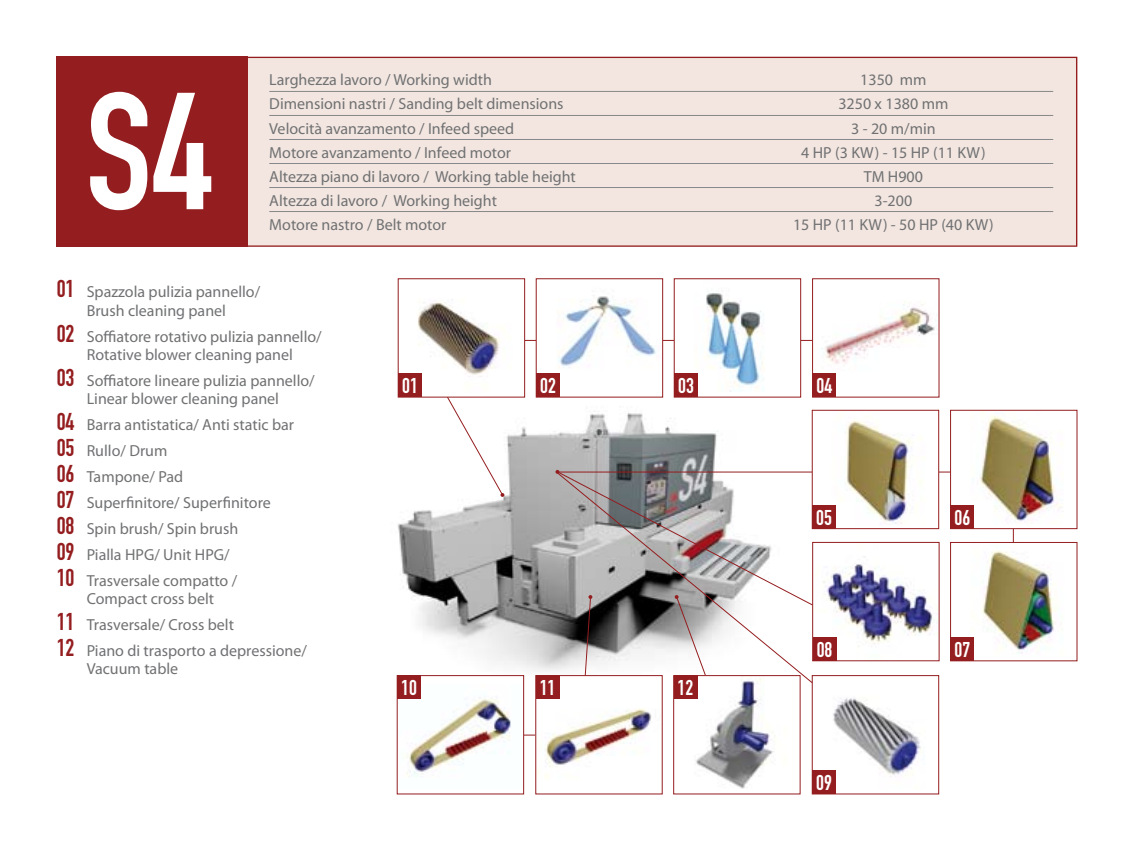
<style>
.page{position:relative;width:1134px;height:851px;background:#fff}
.page>*{position:absolute;margin:0;border:0;box-sizing:border-box;transform-origin:0 0}
.t1{font:163.4px "DIN Engschrift";color:#fff}
.t2{font:21.2px "DIN Engschrift";color:#fff}
.t3{font:16px/26px "Myriad Pro";color:#707173;text-align:center}
.t4{font:16px "Myriad";color:#707173}
.s1{font-family:"DIN Engschrift";font-size:24px;color:#941d1f}
</style>
<div class="page">
<div style="left:248px;top:57px;width:829px;height:188px;background:#f3e6e0"></div>
<div style="left:225px;top:57px;width:852px;height:190px;border:1px solid #941d1f"></div>
<div style="left:57px;top:57px;width:191px;height:190px;background:#941d1f"></div>
<hr style="left:508px;top:734px;width:43px;height:1px;background:#941d1f">
<hr style="left:525px;top:340px;width:396px;height:1px;background:#941d1f">
<img style="left:396px;top:384px;width:384px;height:323px">
<img style="left:418px;top:299px;width:105px;height:96px">
<div style="left:398px;top:278px;width:127px;height:119px;border:1px solid #941d1f"></div>
<div style="left:398px;top:373px;width:24px;height:24px;background:#941d1f"></div>
<div style="left:536px;top:279px;width:127px;height:118px;background:#fff"></div>
<img style="left:559px;top:296px;width:97px;height:72px">
<div style="left:536px;top:278px;width:127px;height:119px;border:1px solid #941d1f"></div>
<div style="left:536px;top:373px;width:24px;height:24px;background:#941d1f"></div>
<img style="left:676px;top:293px;width:123px;height:102px">
<div style="left:674px;top:278px;width:127px;height:119px;border:1px solid #941d1f"></div>
<div style="left:674px;top:373px;width:24px;height:24px;background:#941d1f"></div>
<div style="left:536px;top:675px;width:126px;height:118px;background:#fff"></div>
<img style="left:537px;top:686px;width:115px;height:92px">
<div style="left:536px;top:675px;width:23px;height:24px;background:#941d1f"></div>
<img style="left:675px;top:683px;width:105px;height:106px">
<div style="left:673px;top:675px;width:127px;height:119px;border:1px solid #941d1f"></div>
<div style="left:674px;top:675px;width:23px;height:24px;background:#941d1f"></div>
<img style="left:833px;top:698px;width:88px;height:79px">
<div style="left:812px;top:675px;width:127px;height:119px;border:1px solid #941d1f"></div>
<div style="left:812px;top:770px;width:24px;height:23px;background:#941d1f"></div>
<svg style="left:447px;top:396px;width:57px;height:101px"></svg>
<svg style="left:559px;top:676px;width:254px;height:7px"></svg>
<img style="left:814px;top:302px;width:121px;height:62px">
<div style="left:812px;top:278px;width:127px;height:119px;border:1px solid #941d1f"></div>
<div style="left:812px;top:373px;width:24px;height:24px;background:#941d1f"></div>
<div style="left:397px;top:675px;width:127px;height:118px;background:#fff"></div>
<img style="left:404px;top:697px;width:107px;height:80px">
<div style="left:397px;top:675px;width:127px;height:119px;border:1px solid #941d1f"></div>
<div style="left:397px;top:675px;width:24px;height:24px;background:#941d1f"></div>
<hr style="left:269px;top:91px;width:784px;height:1px;background:#878889">
<hr style="left:269px;top:115px;width:784px;height:1px;background:#878889">
<hr style="left:269px;top:139px;width:784px;height:1px;background:#878889">
<hr style="left:269px;top:163px;width:784px;height:1px;background:#878889">
<hr style="left:269px;top:187px;width:784px;height:1px;background:#878889">
<hr style="left:269px;top:211px;width:784px;height:1px;background:#878889">
<svg style="left:555px;top:470px;width:459px;height:206px"></svg>
<img style="left:952px;top:544px;width:105px;height:115px">
<div style="left:950px;top:542px;width:127px;height:119px;border:1px solid #941d1f"></div>
<div style="left:950px;top:637px;width:24px;height:23px;background:#941d1f"></div>
<img style="left:814px;top:420px;width:123px;height:107px">
<div style="left:812px;top:410px;width:127px;height:119px;border:1px solid #941d1f"></div>
<div style="left:812px;top:505px;width:24px;height:23px;background:#941d1f"></div>
<img style="left:952px;top:416px;width:111px;height:111px">
<div style="left:950px;top:410px;width:127px;height:119px;border:1px solid #941d1f"></div>
<div style="left:950px;top:505px;width:24px;height:23px;background:#941d1f"></div>
<h1 class="t1" style="left:86px;top:56px;width:129px">S4</h1>
<p class="t4" style="left:269px;top:72px;width:224px">Larghezza lavoro / Working width</p>
<p class="t4" style="left:860px;top:72px;width:68px">1350 mm</p>
<p class="t4" style="left:269px;top:96px;width:296px">Dimensioni nastri / Sanding belt dimensions</p>
<p class="t4" style="left:838px;top:96px;width:111px">3250 x 1380 mm</p>
<p class="t4" style="left:269px;top:120px;width:246px">Velocità avanzamento / Infeed speed</p>
<p class="t4" style="left:851px;top:120px;width:86px">3 - 20 m/min</p>
<p class="t4" style="left:269px;top:144px;width:243px">Motore avanzamento / Infeed motor</p>
<p class="t4" style="left:801px;top:144px;width:186px">4 HP (3 KW) - 15 HP (11 KW)</p>
<p class="t4" style="left:269px;top:168px;width:308px">Altezza piano di lavoro / Working table height</p>
<p class="t4" style="left:864px;top:168px;width:61px">TM H900</p>
<p class="t4" style="left:269px;top:192px;width:229px">Altezza di lavoro / Working height</p>
<p class="t4" style="left:874px;top:192px;width:39px">3-200</p>
<p class="t4" style="left:269px;top:216px;width:179px">Motore nastro / Belt motor</p>
<p class="t4" style="left:793px;top:216px;width:202px">15 HP (11 KW) - 50 HP (40 KW)</p>
<p class="t3" style="left:57px;top:281px;width:205px;line-height:19.2px"><span class="s1">01</span> Spazzola pulizia pannello/<br>Brush cleaning panel</p>
<p class="t3" style="left:57px;top:327px;width:267px;line-height:18px"><span class="s1">02</span> Soffiatore rotativo pulizia pannello/<br>Rotative blower cleaning panel</p>
<p class="t3" style="left:57px;top:371px;width:260px;line-height:18px"><span class="s1">03</span> Soffiatore lineare pulizia pannello/<br>Linear blower cleaning panel</p>
<p class="t3" style="left:57px;top:411px;width:239px;text-align:left"><span class="s1">04</span> Barra antistatica/ Anti static bar<br><span class="s1">05</span> Rullo/ Drum<br><span class="s1">06</span> Tampone/ Pad<br><span class="s1">07</span> Superfinitore/ Superfinitore<br><span class="s1">08</span> Spin brush/ Spin brush<br><span class="s1">09</span> Pialla HPG/ Unit HPG/<br><span class="s1">10</span> Trasversale compatto /</p>
<p class="t3" style="left:57px;top:585px;width:252px;text-align:left;text-indent:30px">Compact cross belt<br><span class="s1">11</span> Trasversale/ Cross belt<br><span class="s1">12</span> Piano di trasporto a depressione/</p>
<p class="t3" style="left:87px;top:655px;width:93px">Vacuum table</p>
<h2 class="t2" style="left:402px;top:373px;width:17px">01</h2>
<h2 class="t2" style="left:540px;top:373px;width:17px">02</h2>
<h2 class="t2" style="left:678px;top:373px;width:17px">03</h2>
<h2 class="t2" style="left:401px;top:675px;width:17px">10</h2>
<h2 class="t2" style="left:540px;top:675px;width:17px">11</h2>
<h2 class="t2" style="left:678px;top:675px;width:17px">12</h2>
<h2 class="t2" style="left:816px;top:373px;width:17px">04</h2>
<h2 class="t2" style="left:816px;top:504px;width:17px">05</h2>
<h2 class="t2" style="left:954px;top:504px;width:17px">06</h2>
<h2 class="t2" style="left:817px;top:636px;width:17px">08</h2>
<h2 class="t2" style="left:816px;top:769px;width:17px">09</h2>
<h2 class="t2" style="left:954px;top:637px;width:17px">07</h2>
</div>
